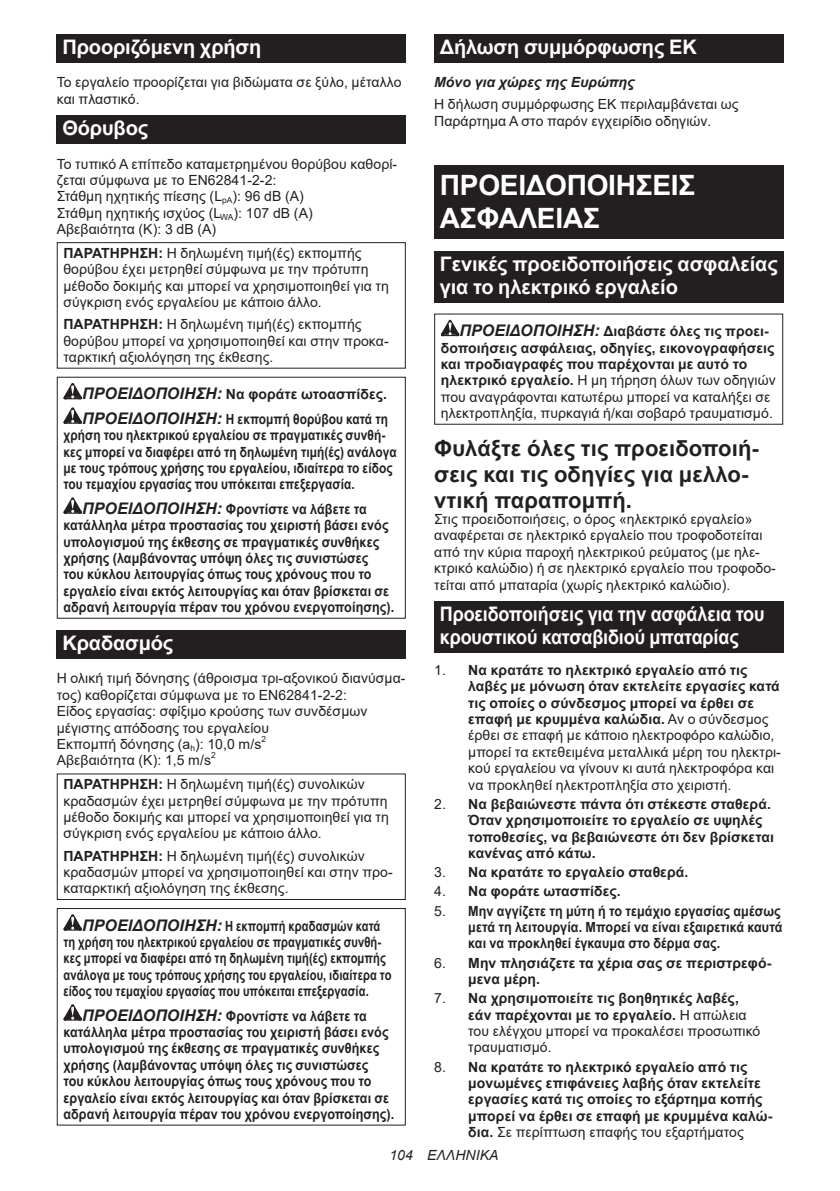
<style>
.page{position:relative;width:840px;height:1191px;background:#fff}
.page>*{position:absolute;margin:0;border:0;box-sizing:border-box;transform-origin:0 0}
.t1{font:700 28px/32.8px "Arial";letter-spacing:-.01em;color:#fff}
.t2{font:700 22px/25.8px "Arial";letter-spacing:.005em;color:#231f20}
.t3{font:700 20px/23.4px "Arial";letter-spacing:-.01em;color:#fff}
.t4{font:700 20px/23.4px "Arial";letter-spacing:-.01em;color:#fff;scale:.9 1}
.t5{font:14px/16.4px "Arial";letter-spacing:.005em;color:#231f20}
.t6{font:700 14px/16.4px "Arial";letter-spacing:.005em;color:#231f20}
.t7{font:700 14px/16.4px "Arial";letter-spacing:.005em;color:#231f20;scale:.9 1}
.t8{font:700 14px/16.4px "Arial";letter-spacing:.005em;color:#231f20;scale:.8 1}
.t9{font:700 14px/16.4px "Arial";letter-spacing:.005em;color:#231f20;scale:.85 1}
.t10{font:italic 700 14px "Arial";letter-spacing:.005em;color:#231f20}
.t11{font:italic 14px "Arial";letter-spacing:.005em;color:#231f20}
.t12{font:8.4px "Arial";color:#231f20}
.s1{font-weight:700}
.s2{font-style:italic;font-size:16px}
.s3{font-weight:400}
</style>
<div class="page">
<div style="left:57px;top:34px;width:348px;height:29px;background:#231f20"></div>
<div style="left:57px;top:115px;width:348px;height:29px;background:#231f20"></div>
<div style="left:57px;top:242px;width:348px;height:127px;border:1px solid #231f20"></div>
<svg style="left:63px;top:383px;width:19px;height:16px"></svg>
<svg style="left:63px;top:407px;width:19px;height:17px"></svg>
<svg style="left:63px;top:497px;width:19px;height:17px"></svg>
<div style="left:57px;top:377px;width:348px;height:242px;border:1px solid #231f20"></div>
<div style="left:57px;top:630px;width:348px;height:28px;background:#231f20"></div>
<div style="left:57px;top:773px;width:348px;height:127px;border:1px solid #231f20"></div>
<svg style="left:63px;top:914px;width:19px;height:16px"></svg>
<svg style="left:63px;top:1004px;width:19px;height:16px"></svg>
<div style="left:57px;top:908px;width:348px;height:217px;border:1px solid #231f20"></div>
<div style="left:434px;top:34px;width:348px;height:29px;background:#231f20"></div>
<div style="left:434px;top:166px;width:348px;height:73px;background:#231f20"></div>
<div style="left:434px;top:251px;width:348px;height:52px;background:#231f20"></div>
<svg style="left:440px;top:320px;width:19px;height:16px"></svg>
<div style="left:434px;top:313px;width:348px;height:112px;border:1px solid #231f20"></div>
<div style="left:434px;top:601px;width:348px;height:52px;background:#231f20"></div>
<h3 class="t3" style="left:62px;top:36px;width:200px">Προοριζόμενη χρήση</h3>
<p class="t5" style="left:57px;top:74px;width:346px">Το εργαλείο προορίζεται για βιδώματα σε ξύλο, μέταλλο και πλαστικό.</p>
<h3 class="t3" style="left:62px;top:117px;width:87px">Θόρυβος</h3>
<p class="t5" style="left:57px;top:155px;width:342px">Το τυπικό Α επίπεδο καταμετρημένου θορύβου καθορί&shy;ζεται σύμφωνα με το EN62841-2-2:<br>Στάθμη ηχητικής πίεσης (L<sub>pA</sub>): 96 dB (A)<br>Στάθμη ηχητικής ισχύος (L<sub>WA</sub>): 107 dB (A)<br>Αβεβαιότητα (Κ): 3 dB (A)</p>
<p class="t5" style="left:63px;top:245px;width:327px"><span class="s1">ΠΑΡΑΤΗΡΗΣΗ:</span> Η δηλωμένη τιμή(ές) εκπομπής θορύβου έχει μετρηθεί σύμφωνα με την πρότυπη μέθοδο δοκιμής και μπορεί να χρησιμοποιηθεί για τη σύγκριση ενός εργαλείου με κάποιο άλλο.</p>
<p class="t5" style="left:63px;top:316px;width:326px"><span class="s1">ΠΑΡΑΤΗΡΗΣΗ:</span> Η δηλωμένη τιμή(ές) εκπομπής θορύβου μπορεί να χρησιμοποιηθεί και στην προκα&shy;ταρκτική αξιολόγηση της έκθεσης.</p>
<p class="t6" style="left:82px;top:382px;width:307px;line-height:24.4px"><span class="s2">ΠΡΟΕΙΔΟΠΟΙΗΣΗ:</span> Να φοράτε ωτοασπίδες.<br><span class="s2">ΠΡΟΕΙΔΟΠΟΙΗΣΗ:</span> Η εκπομπή θορύβου κατά τη</p>
<p class="t9" style="left:63px;top:427px;width:393px">χρήση του ηλεκτρικού εργαλείου σε πραγματικές συνθή&shy;κες μπορεί να διαφέρει από τη δηλωμένη τιμή(ές) ανάλογα με τους τρόπους χρήσης του εργαλείου, ιδιαίτερα το είδος του τεμαχίου εργασίας που υπόκειται επεξεργασία.</p>
<p class="t7" style="left:63px;top:501px;width:369px;text-indent:19px"><span class="s2">ΠΡΟΕΙΔΟΠΟΙΗΣΗ:</span> Φροντίστε να λάβετε τα κατάλληλα μέτρα προστασίας του χειριστή βάσει ενός υπολογισμού της έκθεσης σε πραγματικές συνθήκες χρήσης (λαμβάνοντας υπόψη όλες τις συνιστώσες<br>του κύκλου λειτουργίας όπως τους χρόνους που το εργαλείο είναι εκτός λειτουργίας και όταν βρίσκεται σε αδρανή λειτουργία πέραν του χρόνου ενεργοποίησης).</p>
<h3 class="t3" style="left:62px;top:631px;width:112px">Κραδασμός</h3>
<p class="t5" style="left:57px;top:670px;width:350px">Η ολική τιμή δόνησης (άθροισμα τρι-αξονικού διανύσμα&shy;τος) καθορίζεται σύμφωνα με το EN62841-2-2:<br>Είδος εργασίας: σφίξιμο κρούσης των συνδέσμων μέγιστης απόδοσης του εργαλείου<br>Εκπομπή δόνησης (a<sub>h</sub>): 10,0 m/s</p>
<p class="t12" style="left:261px;top:733px;width:6px">2</p>
<p class="t5" style="left:57px;top:752px;width:156px">Αβεβαιότητα (Κ): 1,5 m/s</p>
<p class="t12" style="left:211px;top:749px;width:6px">2</p>
<p class="t5" style="left:63px;top:776px;width:327px"><span class="s1">ΠΑΡΑΤΗΡΗΣΗ:</span> Η δηλωμένη τιμή(ές) συνολικών κραδασμών έχει μετρηθεί σύμφωνα με την πρότυπη μέθοδο δοκιμής και μπορεί να χρησιμοποιηθεί για τη σύγκριση ενός εργαλείου με κάποιο άλλο.</p>
<p class="t5" style="left:63px;top:847px;width:330px"><span class="s1">ΠΑΡΑΤΗΡΗΣΗ:</span> Η δηλωμένη τιμή(ές) συνολικών κραδασμών μπορεί να χρησιμοποιηθεί και στην προ&shy;καταρκτική αξιολόγηση της έκθεσης.</p>
<p class="t8" style="left:63px;top:917px;width:411px;text-indent:19px"><span class="s2">ΠΡΟΕΙΔΟΠΟΙΗΣΗ:</span> Η εκπομπή κραδασμών κατά τη χρήση του ηλεκτρικού εργαλείου σε πραγματικές συνθή&shy;κες μπορεί να διαφέρει από τη δηλωμένη τιμή(ές) εκπομπής ανάλογα με τους τρόπους χρήσης του εργαλείου, ιδιαίτερα το είδος του τεμαχίου εργασίας που υπόκειται επεξεργασία.</p>
<p class="t7" style="left:63px;top:1007px;width:369px;text-indent:19px"><span class="s2">ΠΡΟΕΙΔΟΠΟΙΗΣΗ:</span> Φροντίστε να λάβετε τα κατάλληλα μέτρα προστασίας του χειριστή βάσει ενός υπολογισμού της έκθεσης σε πραγματικές συνθήκες χρήσης (λαμβάνοντας υπόψη όλες τις συνιστώσες<br>του κύκλου λειτουργίας όπως τους χρόνους που το εργαλείο είναι εκτός λειτουργίας και όταν βρίσκεται σε αδρανή λειτουργία πέραν του χρόνου ενεργοποίησης).</p>
<h3 class="t3" style="left:439px;top:36px;width:258px">Δήλωση συμμόρφωσης ΕΚ</h3>
<p class="t10" style="left:434px;top:73px;width:202px">Μόνο για χώρες της Ευρώπης</p>
<p class="t5" style="left:434px;top:96px;width:306px">Η δήλωση συμμόρφωσης ΕΚ περιλαμβάνεται ως<br>Παράρτημα A στο παρόν εγχειρίδιο οδηγιών.</p>
<h1 class="t1" style="left:439px;top:169px;width:257px">ΠΡΟΕΙΔΟΠΟΙΗΣΕΙΣ<br>ΑΣΦΑΛΕΙΑΣ</h1>
<h3 class="t3" style="left:439px;top:252px;width:339px">Γενικές προειδοποιήσεις ασφαλείας για το ηλεκτρικό εργαλείο</h3>
<p class="t6" style="left:440px;top:323px;width:336px;text-indent:19px"><span class="s2">ΠΡΟΕΙΔΟΠΟΙΗΣΗ:</span> Διαβάστε όλες τις προει&shy;δοποιήσεις ασφάλειας, οδηγίες, εικονογραφήσεις και προδιαγραφές που παρέχονται με αυτό το ηλεκτρικό εργαλείο. <span class="s3">Η μη τήρηση όλων των οδηγιών που αναγράφονται κατωτέρω μπορεί να καταλήξει σε ηλεκτροπληξία, πυρκαγιά ή/και σοβαρό τραυματισμό.</span></p>
<h2 class="t2" style="left:434px;top:436px;width:326px">Φυλάξτε όλες τις προειδοποιή&shy;σεις και τις οδηγίες για μελλο&shy;ντική παραπομπή.</h2>
<p class="t5" style="left:434px;top:511px;width:343px">Στις προειδοποιήσεις, ο όρος «ηλεκτρικό εργαλείο» αναφέρεται σε ηλεκτρικό εργαλείο που τροφοδοτείται από την κύρια παροχή ηλεκτρικού ρεύματος (με ηλε&shy;κτρικό καλώδιο) ή σε ηλεκτρικό εργαλείο που τροφοδο&shy;τείται από μπαταρία (χωρίς ηλεκτρικό καλώδιο).</p>
<h3 class="t4" style="left:439px;top:602px;width:362px">Προειδοποιήσεις για την ασφάλεια του κρουστικού κατσαβιδιού μπαταρίας</h3>
<p class="t5" style="left:468px;top:661px;width:314px;text-indent:-34px">1. <span class="s1">Να κρατάτε το ηλεκτρικό εργαλείο από τις λαβές με μόνωση όταν εκτελείτε εργασίες κατά τις οποίες ο σύνδεσμος μπορεί να έρθει σε επαφή με κρυμμένα καλώδια.</span> Αν ο σύνδεσμος έρθει σε επαφή με κάποιο ηλεκτροφόρο καλώδιο, μπορεί τα εκτεθειμένα μεταλλικά μέρη του ηλεκτρι&shy;κού εργαλείου να γίνουν κι αυτά ηλεκτροφόρα και να προκληθεί ηλεκτροπληξία στο χειριστή.</p>
<p class="t6" style="left:468px;top:796px;width:307px;text-indent:-34px"><span class="s3">2.</span> Να βεβαιώνεστε πάντα ότι στέκεστε σταθερά.<br>Όταν χρησιμοποιείτε το εργαλείο σε υψηλές τοποθεσίες, να βεβαιώνεστε ότι δεν βρίσκεται κανένας από κάτω.</p>
<p class="t6" style="left:434px;top:864px;width:255px"><span class="s3">3.</span> Να κρατάτε το εργαλείο σταθερά.</p>
<p class="t6" style="left:434px;top:883px;width:188px"><span class="s3">4.</span> Να φοράτε ωτασπίδες.</p>
<p class="t7" style="left:468px;top:902px;width:350px;text-indent:-34px"><span class="s3">5.</span> Μην αγγίζετε τη μύτη ή το τεμάχιο εργασίας αμέσως μετά τη λειτουργία. Μπορεί να είναι εξαιρετικά καυτά και να προκληθεί έγκαυμα στο δέρμα σας.</p>
<p class="t6" style="left:468px;top:954px;width:304px;text-indent:-34px"><span class="s3">6.</span> Μην πλησιάζετε τα χέρια σας σε περιστρεφό&shy;μενα μέρη.</p>
<p class="t6" style="left:468px;top:990px;width:293px;text-indent:-34px"><span class="s3">7.</span> Να χρησιμοποιείτε τις βοηθητικές λαβές, εάν παρέχονται με το εργαλείο. <span class="s3">Η απώλεια του ελέγχου μπορεί να προκαλέσει προσωπικό τραυματισμό.</span></p>
<p class="t6" style="left:468px;top:1058px;width:305px;text-indent:-34px"><span class="s3">8.</span> Να κρατάτε το ηλεκτρικό εργαλείο από τις μονωμένες επιφάνειες λαβής όταν εκτελείτε εργασίες κατά τις οποίες το εξάρτημα κοπής μπορεί να έρθει σε επαφή με κρυμμένα καλώ&shy;δια. <span class="s3">Σε περίπτωση επαφής του εξαρτήματος</span></p>
<p class="t11" style="left:389px;top:1146px;width:111px">104 ΕΛΛΗΝΙΚΑ</p>
</div>
